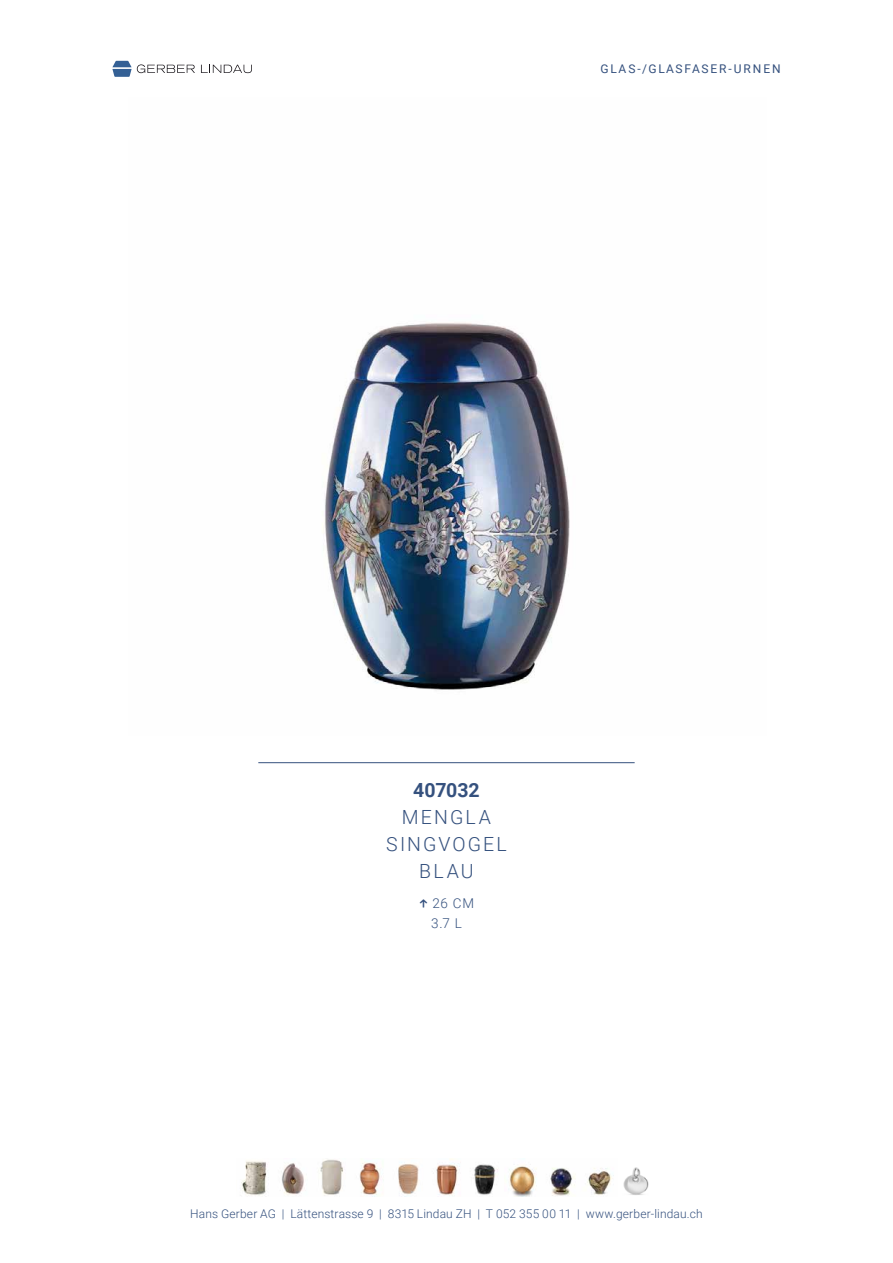
<style>
.page{position:relative;width:893px;height:1263px;background:#fff}
.page>*{position:absolute;margin:0;border:0;box-sizing:border-box;transform-origin:0 0}
.t1{font:300 19.5px/27px "Roboto";letter-spacing:.11em;color:#35517e;text-align:center}
.t2{font:700 19.5px "Roboto";letter-spacing:-.005em;color:#35517e}
.t3{font:300 13.5px/19.5px "Roboto";color:#35517e}
.t4{font:300 12px "Roboto";letter-spacing:.01em;color:#35517e}
.t5{font:12px "Roboto";letter-spacing:.155em;color:#35517e}
</style>
<div class="page">
<svg style="left:112px;top:61px;width:83px;height:16px"></svg>
<svg style="left:201px;top:65px;width:51px;height:8px"></svg>
<hr style="left:258px;top:762px;width:377px;height:1px;background:#35517e">
<img style="left:323px;top:322px;width:247px;height:368px">
<img style="left:241px;top:1159px;width:408px;height:37px">
<p class="t5" style="left:601px;top:60px;width:181px">GLAS-/GLASFASER-URNEN</p>
<h1 class="t2" style="left:413px;top:776px;width:68px">407032</h1>
<h1 class="t1" style="left:386px;top:803px;width:122px">MENGLA<br>SINGVOGEL<br>BLAU</h1>
<p class="t3" style="left:431px;top:893px;width:45px">26 CM<br>3.7 L</p>
<p class="t4" style="left:190px;top:1205px;width:514px">Hans Gerber AG | Lättenstrasse 9 | 8315 Lindau ZH | T 052 355 00 11 | www.gerber-lindau.ch</p>
</div>
